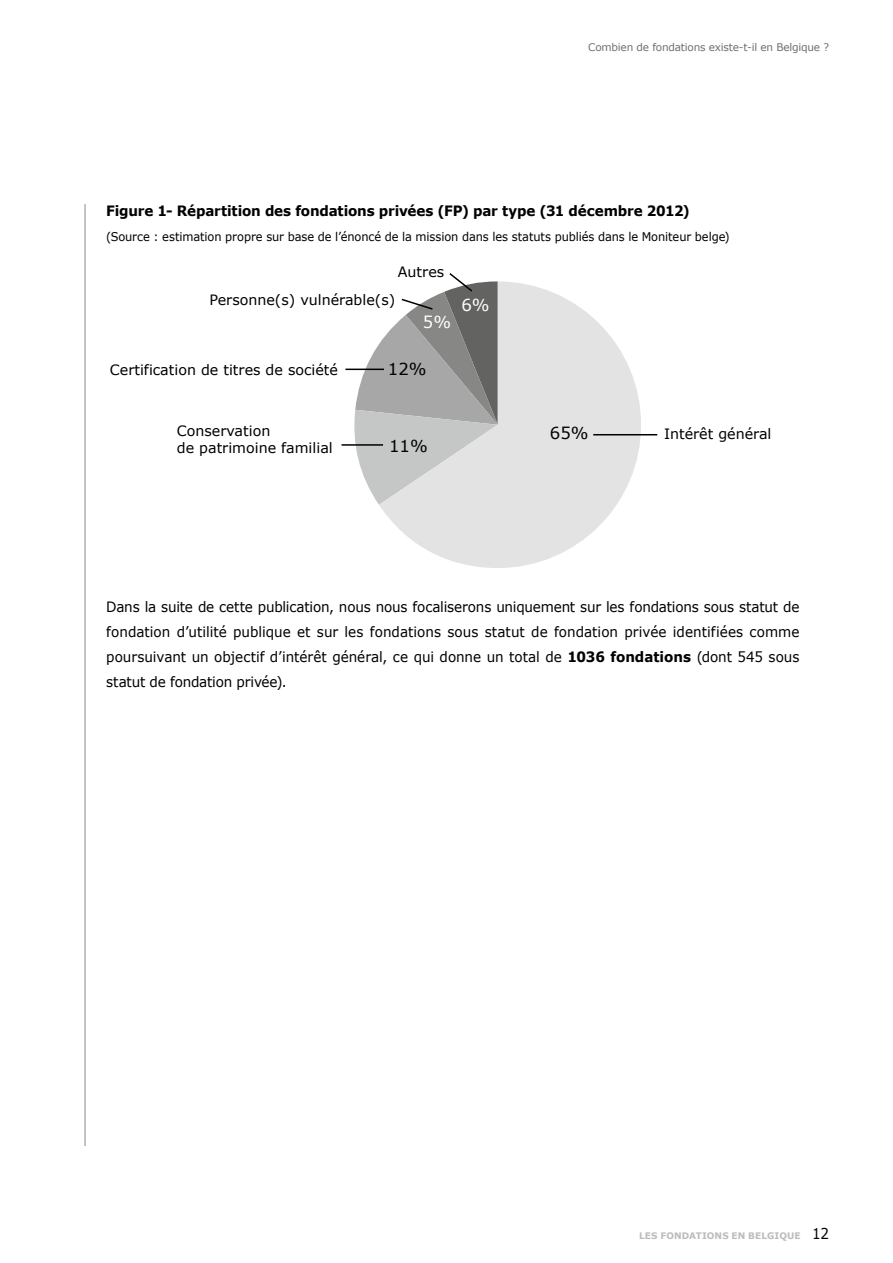
<style>
.page{position:relative;width:893px;height:1263px;background:#fff}
.page>*{position:absolute;margin:0;border:0;box-sizing:border-box;transform-origin:0 0}
.t1{font:16.5px "Verdana";color:#000}
.t2{font:16.5px "Verdana";color:#fff}
.t3{font:14.25px/24.8px "Verdana";color:#000;text-align:justify;scale:.95 1}
.t4{font:14.25px/17.1px "Verdana";color:#000}
.t5{font:700 14.25px "Verdana";letter-spacing:-.015em;color:#000;scale:.95 1}
.t6{font:12px "Verdana";letter-spacing:-.005em;color:#000;scale:.95 1}
.t7{font:10.5px "Verdana";letter-spacing:-.02em;color:#6f6f6e}
.t8{font:700 9px "Verdana";letter-spacing:.01em;color:#bbbcbd}
.s1{font-weight:700}
.s2{font-weight:400;font-size:15px;color:#000}
</style>
<div class="page">
<hr style="left:85px;top:204px;width:1px;height:947px;background:#878786">
<svg style="left:379px;top:281px;width:262px;height:287px;fill:#e3e3e3"></svg>
<hr style="left:345px;top:369px;width:39px;height:1px;background:#000">
<hr style="left:342px;top:444px;width:41px;height:2px;background:#000">
<svg style="left:352px;top:273px;width:146px;height:232px"></svg>
<hr style="left:593px;top:434px;width:64px;height:1px;background:#000">
<div style="left:73px;top:1146px;width:21px;height:117px;background:#fff"></div>
<p class="t7" style="left:588px;top:40px;width:242px">Combien de fondations existe-t-il en Belgique ?</p>
<p class="t5" style="left:106px;top:201px;width:616px">Figure 1- Répartition des fondations privées (FP) par type (31 décembre 2012)</p>
<p class="t6" style="left:106px;top:228px;width:658px">(Source : estimation propre sur base de l’énoncé de la mission dans les statuts publiés dans le Moniteur belge)</p>
<p class="t4" style="left:398px;top:263px;width:48px">Autres</p>
<p class="t4" style="left:210px;top:291px;width:187px">Personne(s) vulnérable(s)</p>
<p class="t2" style="left:423px;top:311px;width:30px">5%</p>
<p class="t2" style="left:461px;top:294px;width:30px">6%</p>
<p class="t4" style="left:110px;top:361px;width:230px">Certification de titres de société</p>
<p class="t1" style="left:388px;top:358px;width:40px">12%</p>
<p class="t4" style="left:177px;top:422px;width:157px">Conservation<br>de patrimoine familial</p>
<p class="t1" style="left:389px;top:435px;width:40px">11%</p>
<p class="t1" style="left:550px;top:422px;width:40px">65%</p>
<p class="t4" style="left:664px;top:425px;width:109px">Intérêt général</p>
<p class="t3" style="left:106px;top:595px;width:731px">Dans la suite de cette publication, nous nous focaliserons uniquement sur les fondations sous statut de fondation d’utilité publique et sur les fondations sous statut de fondation privée identifiées comme poursuivant un objectif d’intérêt général, ce qui donne un total de <span class="s1">1036 fondations</span> (dont 545 sous statut de fondation privée).</p>
<p class="t8" style="left:639px;top:1230px;width:192px">LES FONDATIONS EN BELGIQUE <span class="s2">12</span></p>
</div>
